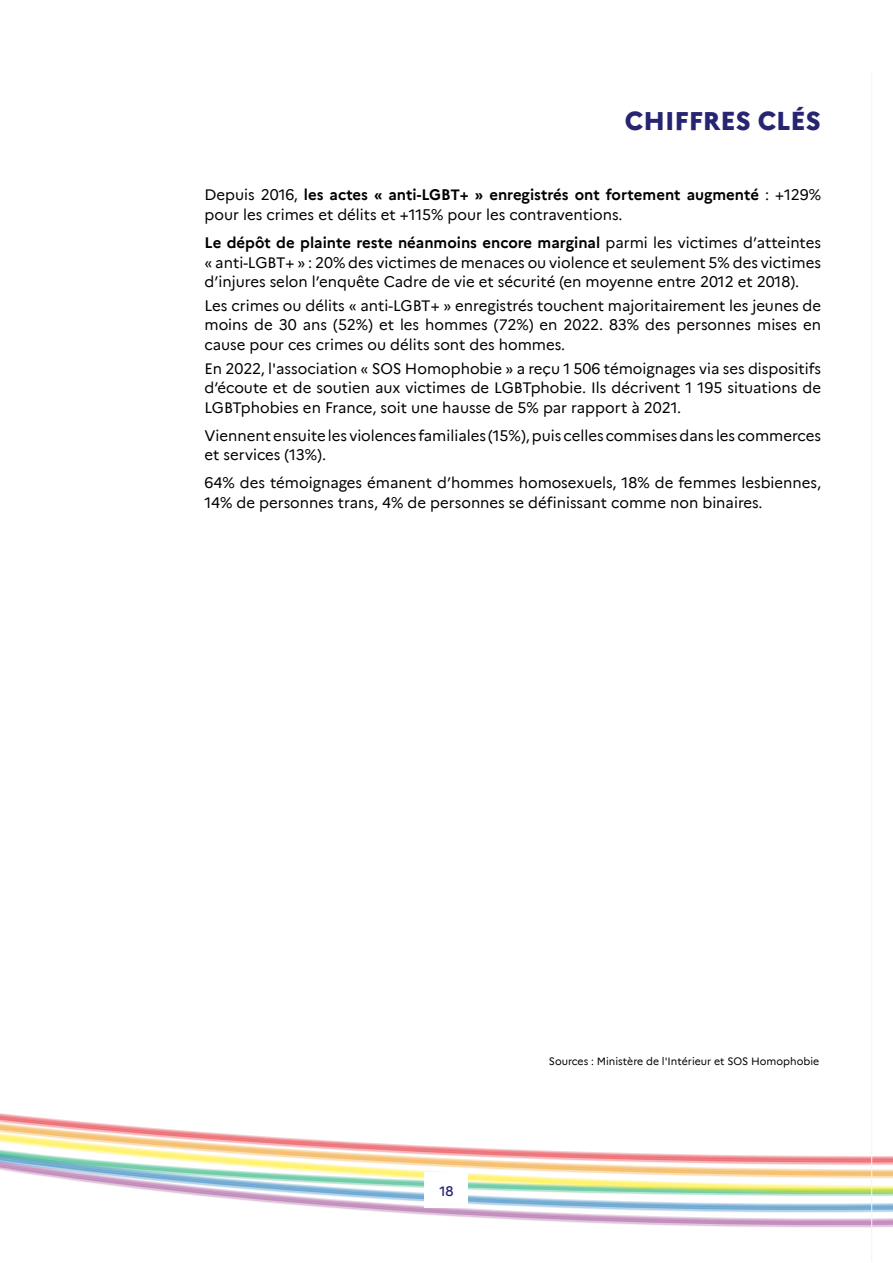
<style>
.page{position:relative;width:893px;height:1263px;background:#fff}
.page>*{position:absolute;margin:0;border:0;box-sizing:border-box;transform-origin:0 0}
.t1{font:800 25.5px "Marianne";color:#272571}
.t2{font:15px/19.5px "Marianne";color:#000}
.t3{font:500 13.5px "Marianne";color:#272571}
.t4{font:10.5px "Marianne";color:#000}
.s1{font-weight:700}
</style>
<div class="page">
<svg style="left:0;top:1113px;width:872px;height:115px"></svg>
<div style="left:425px;top:1172px;width:43px;height:36px;background:#fff"></div>
<h1 class="t1" style="left:625px;top:101px;width:197px">CHIFFRES CLÉS</h1>
<p class="t2" style="left:204px;top:184px;width:618px">Depuis 2016, <span class="s1">les actes « anti-LGBT+ » enregistrés ont fortement augmenté</span> : +129% pour les crimes et délits et +115% pour les contraventions.</p>
<p class="t2" style="left:204px;top:232px;width:618px;text-align:justify"><span class="s1">Le dépôt de plainte reste néanmoins encore marginal</span> parmi les victimes d’atteintes « anti-LGBT+ » : 20% des victimes de menaces ou violence et seulement 5% des victimes d’injures selon l’enquête Cadre de vie et sécurité (en moyenne entre 2012 et 2018).</p>
<p class="t2" style="left:204px;top:294px;width:618px;text-align:justify">Les crimes ou délits « anti-LGBT+ » enregistrés touchent majoritairement les jeunes de moins de 30 ans (52%) et les hommes (72%) en 2022. 83% des personnes mises en cause pour ces crimes ou délits sont des hommes.</p>
<p class="t2" style="left:204px;top:357px;width:618px;text-align:justify">En 2022, l'association « SOS Homophobie » a reçu 1 506 témoignages via ses dispositifs d’écoute et de soutien aux victimes de LGBTphobie. Ils décrivent 1 195 situations de LGBTphobies en France, soit une hausse de 5% par rapport à 2021.</p>
<p class="t2" style="left:204px;top:424px;width:618px">Viennent ensuite les violences familiales (15%), puis celles commises dans les commerces et services (13%).</p>
<p class="t2" style="left:204px;top:472px;width:618px">64% des témoignages émanent d’hommes homosexuels, 18% de femmes lesbiennes,<br>14% de personnes trans, 4% de personnes se définissant comme non binaires.</p>
<p class="t3" style="left:439px;top:1180px;width:16px">18</p>
<p class="t4" style="left:549px;top:1053px;width:272px">Sources : Ministère de l'Intérieur et SOS Homophobie</p>
</div>
